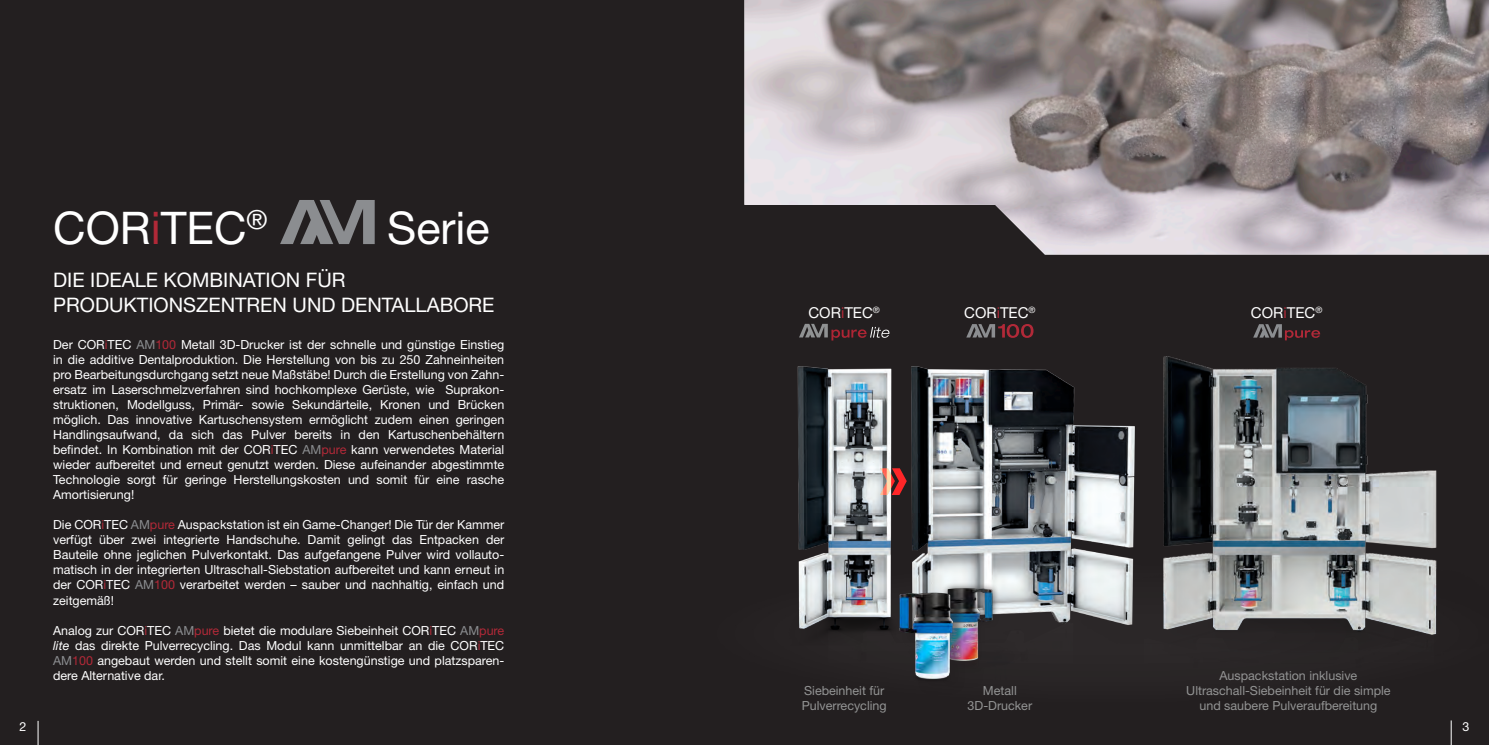
<style>
.page{position:relative;width:1489px;height:745px;background:#fff}
.page>*{position:absolute;margin:0;border:0;box-sizing:border-box;transform-origin:0 0}
.t1{font:45px "Helvetica Neue LT Pro";color:#fff}
.t2{font:20px/25px "Helvetica Neue LT Pro";color:#fff}
.t3{font:15px "Helvetica Neue LT Pro";color:#fff}
.t4{font:12.5px/15px "Helvetica Neue LT Pro";color:#fff;text-align:justify}
.t5{font:12.5px/15px "Helvetica Neue LT Pro";color:#939494;text-align:center}
.s1{color:#b12938}
.s2{color:#8b8d90}
.s3{font-style:italic}
</style>
<div class="page">
<div style="left:0;top:0;width:1488px;height:744px;background:#231f20"></div>
<svg style="left:1450px;top:729px;width:1px;height:15px"></svg>
<svg style="left:38px;top:720px;width:1px;height:24px"></svg>
<img style="left:797px;top:366px;width:274px;height:279px">
<img style="left:1071px;top:333px;width:366px;height:319px">
<svg style="left:966px;top:324px;width:67px;height:13px"></svg>
<svg style="left:799px;top:323px;width:90px;height:17px"></svg>
<svg style="left:1253px;top:324px;width:67px;height:16px"></svg>
<img style="left:894px;top:567px;width:143px;height:94px">
<img style="left:744px;top:0;width:744px;height:254px">
<svg style="left:879px;top:468px;width:27px;height:26px"></svg>
<img style="left:854px;top:578px;width:114px;height:101px">
<svg style="left:280px;top:200px;width:95px;height:44px"></svg>
<h1 class="t1" style="left:53px;top:200px;width:216px">COR<span class="s1">i</span>TEC<sup>®</sup></h1>
<h1 class="t1" style="left:387px;top:200px;width:104px">Serie</h1>
<h2 class="t2" style="left:53px;top:266px;width:443px">DIE IDEALE KOMBINATION FÜR<br>PRODUKTIONSZENTREN UND DENTALLABORE</h2>
<p class="t4" style="left:53px;top:337px;width:452px">Der COR<span class="s1">i</span>TEC <span class="s2">AM</span><span class="s1">100</span> Metall 3D-Drucker ist der schnelle und günstige Einstieg in die additive Dentalproduktion. Die Herstellung von bis zu 250 Zahneinheiten pro Bearbeitungsdurchgang setzt neue Maßstäbe! Durch die Erstellung von Zahn&shy;ersatz im Laserschmelzverfahren sind hochkomplexe Gerüste, wie Suprakon&shy;struktionen, Modellguss, Primär- sowie Sekundärteile, Kronen und Brücken möglich. Das innovative Kartuschensystem ermöglicht zudem einen geringen Handlingsaufwand, da sich das Pulver bereits in den Kartuschenbehältern befindet. In Kombination mit der COR<span class="s1">i</span>TEC <span class="s2">AM</span><span class="s1">pure</span> kann verwendetes Material wieder aufbereitet und erneut genutzt werden. Diese aufeinander abgestimmte Technologie sorgt für geringe Herstellungskosten und somit für eine rasche Amortisierung!</p>
<p class="t4" style="left:53px;top:517px;width:452px">Die COR<span class="s1">i</span>TEC <span class="s2">AM</span><span class="s1">pure</span> Auspackstation ist ein Game-Changer! Die Tür der Kammer verfügt über zwei integrierte Handschuhe. Damit gelingt das Entpacken der Bauteile ohne jeglichen Pulverkontakt. Das aufgefangene Pulver wird vollauto&shy;matisch in der integrierten Ultraschall-Siebstation aufbereitet und kann erneut in der COR<span class="s1">i</span>TEC <span class="s2">AM</span><span class="s1">100</span> verarbeitet werden – sauber und nachhaltig, einfach und zeitgemäß!</p>
<p class="t4" style="left:53px;top:622px;width:452px">Analog zur COR<span class="s1">i</span>TEC <span class="s2">AM</span><span class="s1">pure</span> bietet die modulare Siebeinheit COR<span class="s1">i</span>TEC <span class="s2">AM</span><span class="s1">pure </span><span class="s3">lite</span> das direkte Pulverrecycling. Das Modul kann unmittelbar an die COR<span class="s1">i</span>TEC <span class="s2">AM</span><span class="s1">100</span> angebaut werden und stellt somit eine kostengünstige und platzsparen&shy;dere Alternative dar.</p>
<p class="t3" style="left:808px;top:303px;width:73px">COR<span class="s1">i</span>TEC<sup>®</sup></p>
<p class="t3" style="left:964px;top:303px;width:73px">COR<span class="s1">i</span>TEC<sup>®</sup></p>
<p class="t3" style="left:1250px;top:303px;width:73px">COR<span class="s1">i</span>TEC<sup>®</sup></p>
<p class="t5" style="left:801px;top:682px;width:86px;text-align:left">Siebeinheit für<br>Pulverrecycling</p>
<p class="t5" style="left:967px;top:682px;width:66px">Metall<br>3D-Drucker</p>
<p class="t5" style="left:1186px;top:667px;width:206px">Auspackstation inklusive<br>Ultraschall-Siebeinheit für die simple und saubere Pulveraufbereitung</p>
<p class="t4" style="left:19px;top:718px;width:8px">2</p>
<p class="t4" style="left:1462px;top:718px;width:8px">3</p>
</div>
